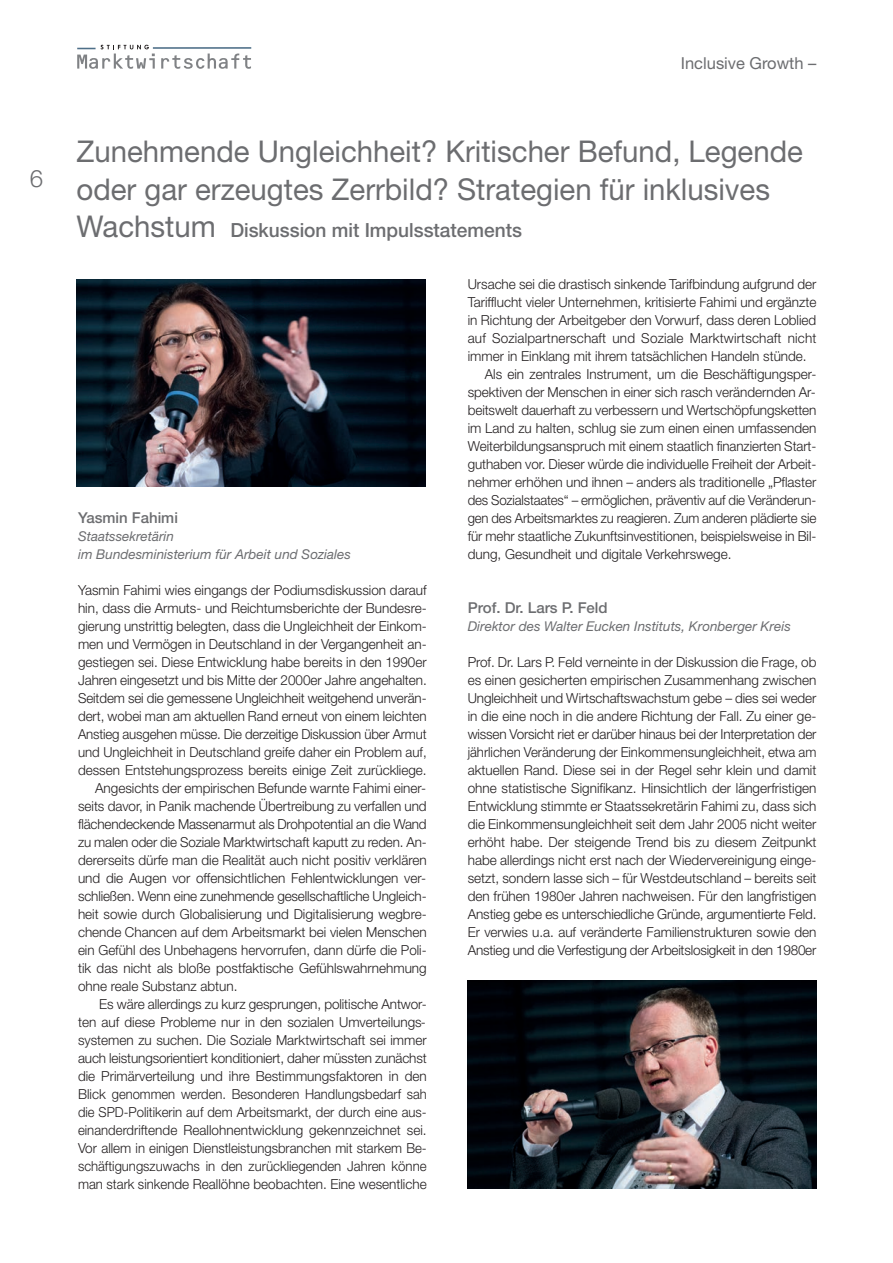
<style>
.page{position:relative;width:893px;height:1263px;background:#fff}
.page>*{position:absolute;margin:0;border:0;box-sizing:border-box;transform-origin:0 0}
.t1{font:30px/37.5px "Helvetica Neue";color:#6c6d70}
.t2{font:300 24px "Helvetica Neue";color:#6c6d70}
.t3{font:500 19.5px "Helvetica Neue";color:#6c6d70}
.t4{font:16.5px "Helvetica Neue";color:#6c6d70}
.t5{font:500 15px "Helvetica Neue";color:#6c6d70}
.t6{font:300 13.8px/18px "Helvetica Neue";color:#231f20;text-align:justify}
.t7{font:300 13.8px "Helvetica Neue";color:#231f20;scale:.96 1}
.t8{font:300 13.8px "Helvetica Neue";color:#231f20;scale:.95 1}
.t9{font:300 13.8px "Helvetica Neue";color:#231f20;scale:.94 1}
.t10{font:italic 13.5px/18px "Helvetica Neue";color:#6c6d70}
.s1{font-weight:400;font-size:30px}
</style>
<div class="page">
<svg style="left:161px;top:54px;width:90px;height:15px"></svg>
<hr style="left:153px;top:47px;width:98px;height:2px;background:#4e6f88">
<svg style="left:77px;top:45px;width:78px;height:24px"></svg>
<img style="left:77px;top:280px;width:348px;height:206px">
<img style="left:468px;top:981px;width:348px;height:207px">
<h2 class="t2" style="left:30px;top:170px;width:15px">6</h2>
<p class="t4" style="left:681px;top:57px;width:137px">Inclusive Growth –</p>
<h1 class="t1" style="left:77px;top:136px;width:728px">Zunehmende Ungleichheit? Kritischer Befund, Legende oder gar erzeugtes Zerrbild? Strategien für inklusives</h1>
<h3 class="t3" style="left:77px;top:223px;width:447px"><span class="s1">Wachstum</span> Diskussion mit Impulsstatements</h3>
<p class="t5" style="left:78px;top:512px;width:101px">Yasmin Fahimi</p>
<p class="t10" style="left:78px;top:528px;width:274px">Staatssekretärin<br>im Bundesministerium für Arbeit und Soziales</p>
<p class="t6" style="left:78px;top:582px;width:350px">Yasmin Fahimi wies eingangs der Podiumsdiskussion darauf</p>
<p class="t6" style="left:78px;top:600px;width:350px">hin, dass die Armuts- und Reichtumsberichte der Bundesre-</p>
<p class="t6" style="left:78px;top:618px;width:350px">gierung unstrittig belegten, dass die Ungleichheit der Einkom-</p>
<p class="t6" style="left:78px;top:636px;width:350px">men und Vermögen in Deutschland in der Vergangenheit an-</p>
<p class="t6" style="left:78px;top:654px;width:350px">gestiegen sei. Diese Entwicklung habe bereits in den 1990er</p>
<p class="t6" style="left:78px;top:672px;width:350px">Jahren eingesetzt und bis Mitte der 2000er Jahre angehalten.</p>
<p class="t6" style="left:78px;top:690px;width:350px">Seitdem sei die gemessene Ungleichheit weitgehend unverän-</p>
<p class="t6" style="left:78px;top:708px;width:350px">dert, wobei man am aktuellen Rand erneut von einem leichten</p>
<p class="t7" style="left:78px;top:729px;width:365px">Anstieg ausgehen müsse. Die derzeitige Diskussion über Armut</p>
<p class="t7" style="left:78px;top:747px;width:365px">und Ungleichheit in Deutschland greife daher ein Problem auf,</p>
<p class="t6" style="left:78px;top:762px;width:350px">dessen Entstehungsprozess bereits einige Zeit zurückliege.</p>
<p class="t6" style="left:95px;top:780px;width:332px">Angesichts der empirischen Befunde warnte Fahimi einer-</p>
<p class="t6" style="left:78px;top:798px;width:350px">seits davor, in Panik machende Übertreibung zu verfallen und</p>
<p class="t6" style="left:78px;top:816px;width:350px">flächendeckende Massenarmut als Drohpotential an die Wand</p>
<p class="t6" style="left:78px;top:834px;width:350px">zu malen oder die Soziale Marktwirtschaft kaputt zu reden. An-</p>
<p class="t6" style="left:78px;top:852px;width:350px">dererseits dürfe man die Realität auch nicht positiv verklären</p>
<p class="t6" style="left:78px;top:870px;width:349px">und die Augen vor offensichtlichen Fehlentwicklungen ver-</p>
<p class="t6" style="left:78px;top:888px;width:350px">schließen. Wenn eine zunehmende gesellschaftliche Ungleich-</p>
<p class="t6" style="left:78px;top:906px;width:350px">heit sowie durch Globalisierung und Digitalisierung wegbre-</p>
<p class="t6" style="left:78px;top:924px;width:350px">chende Chancen auf dem Arbeitsmarkt bei vielen Menschen</p>
<p class="t6" style="left:78px;top:942px;width:350px">ein Gefühl des Unbehagens hervorrufen, dann dürfe die Poli-</p>
<p class="t6" style="left:78px;top:960px;width:350px">tik das nicht als bloße postfaktische Gefühlswahrnehmung</p>
<p class="t6" style="left:78px;top:978px;width:161px">ohne reale Substanz abtun.</p>
<p class="t6" style="left:99px;top:996px;width:329px">Es wäre allerdings zu kurz gesprungen, politische Antwor-</p>
<p class="t6" style="left:78px;top:1014px;width:349px">ten auf diese Probleme nur in den sozialen Umverteilungs-</p>
<p class="t6" style="left:78px;top:1032px;width:350px">systemen zu suchen. Die Soziale Marktwirtschaft sei immer</p>
<p class="t6" style="left:78px;top:1050px;width:350px">auch leistungsorientiert konditioniert, daher müssten zunächst</p>
<p class="t6" style="left:78px;top:1068px;width:350px">die Primärverteilung und ihre Bestimmungsfaktoren in den</p>
<p class="t6" style="left:78px;top:1086px;width:350px">Blick genommen werden. Besonderen Handlungsbedarf sah</p>
<p class="t9" style="left:78px;top:1107px;width:372px">die SPD-Politikerin auf dem Arbeitsmarkt, der durch eine aus-</p>
<p class="t8" style="left:78px;top:1125px;width:369px">einanderdriftende Reallohnentwicklung gekennzeichnet sei.</p>
<p class="t6" style="left:78px;top:1140px;width:350px">Vor allem in einigen Dienstleistungsbranchen mit starkem Be-</p>
<p class="t8" style="left:78px;top:1161px;width:368px">schäftigungszuwachs in den zurückliegenden Jahren könne</p>
<p class="t7" style="left:78px;top:1179px;width:365px">man stark sinkende Reallöhne beobachten. Eine wesentliche</p>
<p class="t6" style="left:468px;top:276px;width:350px">Ursache sei die drastisch sinkende Tarifbindung aufgrund der</p>
<p class="t6" style="left:468px;top:294px;width:350px">Tarifflucht vieler Unternehmen, kritisierte Fahimi und ergänzte</p>
<p class="t6" style="left:468px;top:312px;width:350px">in Richtung der Arbeitgeber den Vorwurf, dass deren Loblied</p>
<p class="t6" style="left:468px;top:330px;width:350px">auf Sozialpartnerschaft und Soziale Marktwirtschaft nicht</p>
<p class="t6" style="left:468px;top:348px;width:340px">immer in Einklang mit ihrem tatsächlichen Handeln stünde.</p>
<p class="t6" style="left:485px;top:366px;width:333px">Als ein zentrales Instrument, um die Beschäftigungsper-</p>
<p class="t6" style="left:468px;top:384px;width:349px">spektiven der Menschen in einer sich rasch verändernden Ar-</p>
<p class="t6" style="left:468px;top:402px;width:350px">beitswelt dauerhaft zu verbessern und Wertschöpfungsketten</p>
<p class="t6" style="left:468px;top:420px;width:350px">im Land zu halten, schlug sie zum einen einen umfassenden</p>
<p class="t6" style="left:468px;top:438px;width:350px">Weiterbildungsanspruch mit einem staatlich finanzierten Start-</p>
<p class="t6" style="left:468px;top:456px;width:350px">guthaben vor. Dieser würde die individuelle Freiheit der Arbeit-</p>
<p class="t6" style="left:468px;top:474px;width:350px">nehmer erhöhen und ihnen – anders als traditionelle „Pflaster</p>
<p class="t7" style="left:468px;top:495px;width:365px">des Sozialstaates“ – ermöglichen, präventiv auf die Veränderun-</p>
<p class="t8" style="left:468px;top:513px;width:369px">gen des Arbeitsmarktes zu reagieren. Zum anderen plädierte sie</p>
<p class="t6" style="left:468px;top:528px;width:350px">für mehr staatliche Zukunftsinvestitionen, beispielsweise in Bil-</p>
<p class="t6" style="left:468px;top:546px;width:265px">dung, Gesundheit und digitale Verkehrswege.</p>
<p class="t5" style="left:468px;top:602px;width:141px">Prof. Dr. Lars P. Feld</p>
<p class="t10" style="left:468px;top:618px;width:325px">Direktor des Walter Eucken Instituts, Kronberger Kreis</p>
<p class="t6" style="left:468px;top:654px;width:350px">Prof. Dr. Lars P. Feld verneinte in der Diskussion die Frage, ob es einen gesicherten empirischen Zusammenhang zwischen Ungleichheit und Wirtschaftswachstum gebe – dies sei weder in die eine noch in die andere Richtung der Fall. Zu einer ge&shy;wissen Vorsicht riet er darüber hinaus bei der Interpretation der jährlichen Veränderung der Einkommensungleichheit, etwa am aktuellen Rand. Diese sei in der Regel sehr klein und damit ohne statistische Signifikanz. Hinsichtlich der längerfristigen Entwicklung stimmte er Staatssekretärin Fahimi zu, dass sich die Einkommensungleichheit seit dem Jahr 2005 nicht weiter erhöht habe. Der steigende Trend bis zu diesem Zeitpunkt habe allerdings nicht erst nach der Wiedervereinigung einge&shy;setzt, sondern lasse sich – für Westdeutschland – bereits seit den frühen 1980er Jahren nachweisen. Für den langfristigen Anstieg gebe es unterschiedliche Gründe, argumentierte Feld.<br>Er verwies u.a. auf veränderte Familienstrukturen sowie den Anstieg und die Verfestigung der Arbeitslosigkeit in den 1980er</p>
</div>
